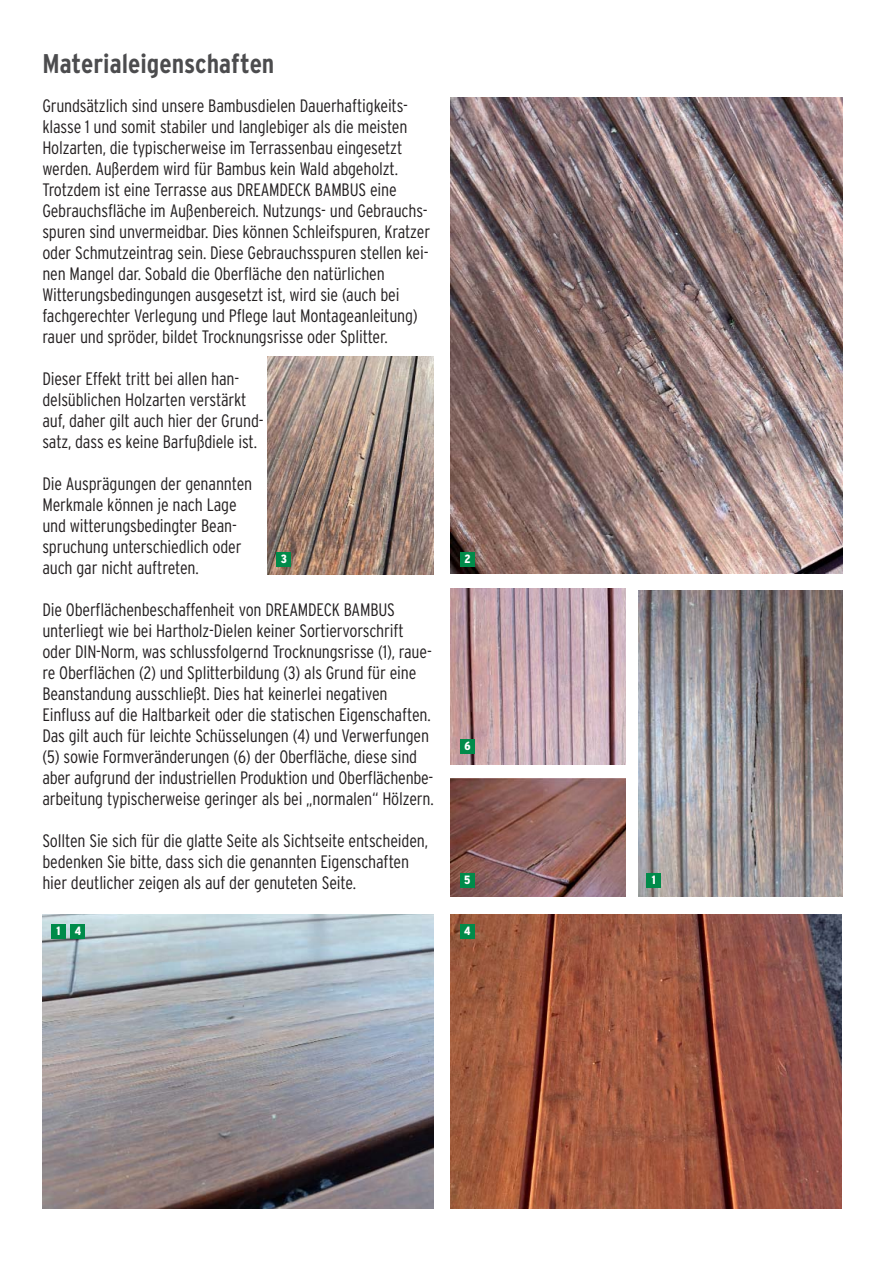
<style>
.page{position:relative;width:893px;height:1263px;background:#fff}
.page>*{position:absolute;margin:0;border:0;box-sizing:border-box;transform-origin:0 0}
.t1{font:700 27px "Interstate Condensed";color:#4c4c4e}
.t2{font:300 18px/21px "Interstate Condensed";letter-spacing:-.01em;color:#231f20}
.t3{font:900 12px "Interstate Condensed";color:#fff}
</style>
<div class="page">
<img style="left:268px;top:356px;width:166px;height:218px">
<img style="left:451px;top:98px;width:391px;height:476px">
<img style="left:451px;top:778px;width:174px;height:119px">
<img style="left:639px;top:591px;width:203px;height:306px">
<img style="left:451px;top:589px;width:174px;height:175px">
<img style="left:451px;top:914px;width:391px;height:294px">
<img style="left:42px;top:914px;width:392px;height:294px">
<div style="left:276px;top:552px;width:15px;height:15px;background:#008b4a"></div>
<div style="left:460px;top:552px;width:15px;height:15px;background:#008b4a"></div>
<div style="left:460px;top:739px;width:15px;height:15px;background:#008b4a"></div>
<div style="left:460px;top:873px;width:15px;height:14px;background:#008b4a"></div>
<div style="left:51px;top:924px;width:15px;height:15px;background:#008b4a"></div>
<div style="left:70px;top:924px;width:15px;height:15px;background:#008b4a"></div>
<div style="left:460px;top:924px;width:15px;height:15px;background:#008b4a"></div>
<div style="left:646px;top:873px;width:15px;height:14px;background:#008b4a"></div>
<h1 class="t1" style="left:42px;top:53px;width:234px">Materialeigenschaften</h1>
<p class="t2" style="left:42px;top:97px;width:389px">Grundsätzlich sind unsere Bambusdielen Dauerhaftigkeits&shy;klasse 1 und somit stabiler und langlebiger als die meisten Holzarten, die typischerweise im Terrassenbau eingesetzt werden. Außerdem wird für Bambus kein Wald abgeholzt.<br>Trotzdem ist eine Terrasse aus DREAMDECK BAMBUS eine Gebrauchs fläche im Außenbereich. Nutzungs- und Gebrauchs&shy;spuren sind unvermeidbar. Dies können Schleifspuren, Kratzer oder Schmutzeintrag sein. Diese Gebrauchsspuren stellen kei&shy;nen Mangel dar. Sobald die Oberfläche den natürlichen Witterungsbedingungen ausgesetzt ist, wird sie (auch bei fachgerechter Verlegung und Pflege laut Montageanleitung) rauer und spröder, bildet Trocknungsrisse oder Splitter.</p>
<p class="t2" style="left:42px;top:370px;width:223px">Dieser Effekt tritt bei allen han&shy;delsüblichen Holzarten verstärkt auf, daher gilt auch hier der Grund&shy;satz, dass es keine Barfußdiele ist.</p>
<p class="t2" style="left:42px;top:475px;width:211px">Die Ausprägungen der genannten<br>Merkmale können je nach Lage und witterungsbedingter Bean - spruchung unterschiedlich oder auch gar nicht auftreten.</p>
<p class="t2" style="left:42px;top:601px;width:393px">Die Oberflächenbeschaffenheit von DREAMDECK BAMBUS unterliegt wie bei Hartholz-Dielen keiner Sortiervorschrift oder DIN-Norm, was schlussfolgernd Trocknungsrisse (1), raue&shy;re Oberflächen (2) und Splitterbildung (3) als Grund für eine Beanstandung ausschließt. Dies hat keinerlei negativen Einfluss auf die Haltbarkeit oder die statischen Eigenschaften.<br>Das gilt auch für leichte Schüsselungen (4) und Verwerfungen (5) sowie Formveränderungen (6) der Oberfläche, diese sind aber aufgrund der industriellen Produktion und Oberflächenbe&shy;arbeitung typischerweise geringer als bei „normalen“ Hölzern.</p>
<p class="t2" style="left:42px;top:832px;width:387px">Sollten Sie sich für die glatte Seite als Sichtseite entscheiden, bedenken Sie bitte, dass sich die genannten Eigenschaften hier deutlicher zeigen als auf der genuteten Seite.</p>
<p class="t3" style="left:281px;top:554px;width:8px">3</p>
<p class="t3" style="left:464px;top:554px;width:8px">2</p>
<p class="t3" style="left:464px;top:742px;width:8px">6</p>
<p class="t3" style="left:464px;top:875px;width:8px">5</p>
<p class="t3" style="left:56px;top:926px;width:26px">1 4</p>
<p class="t3" style="left:464px;top:926px;width:8px">4</p>
<p class="t3" style="left:652px;top:875px;width:5px">1</p>
</div>
